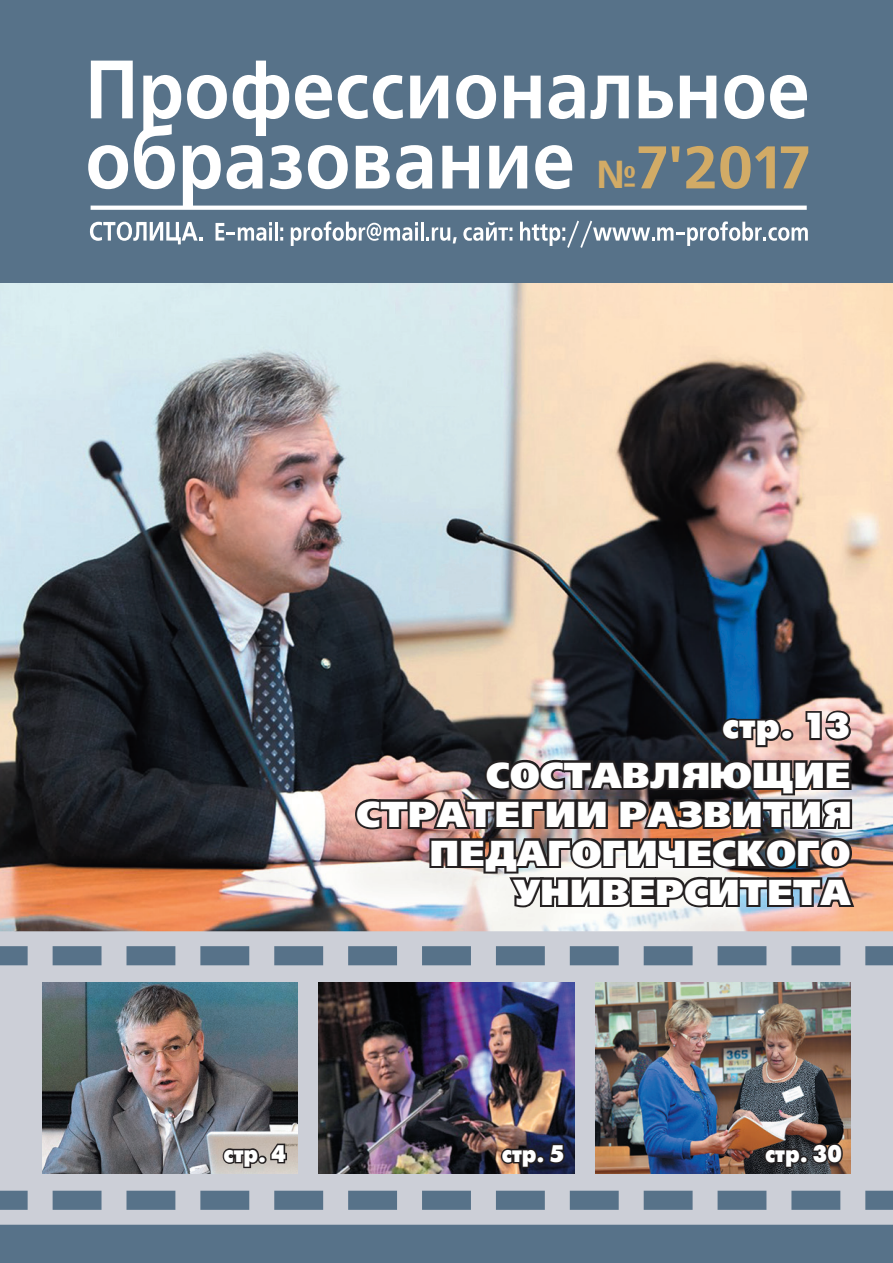
<style>
.page{position:relative;width:893px;height:1263px;background:#577289}
.page>*{position:absolute;margin:0;border:0;box-sizing:border-box;transform-origin:0 0}
.Zag{font:700 60px "Free Set C";color:#d2ab66}
.Zag-2{font:36px/39px "Free Set Black C";letter-spacing:.01em;color:#fff;text-align:right}
.Zag-3{font:700 36px "Futuris XC";color:#fff}
.Zag-4{font:700 24px "Futuris XC";color:#fff;scale:.9 1}
.s1{font-size:39px}
</style>
<div class="page">
<img style="left:0;top:283px;width:893px;height:648px">
<img style="left:353px;top:757px;width:504px;height:153px">
<svg style="left:719px;top:716px;width:64px;height:33px;background:#4f4e53"></svg>
<div style="left:780px;top:729px;width:13px;height:12px;border:4px solid #231f20;border-radius:50%"></div>
<svg style="left:804px;top:709px;width:49px;height:34px;background:#947c78"></svg>
<svg style="left:0;top:931px;width:893px;height:294px;fill:#cccfd7"></svg>
<img style="left:43px;top:982px;width:255px;height:192px">
<img style="left:595px;top:982px;width:255px;height:191px">
<img style="left:319px;top:982px;width:255px;height:192px">
<svg style="left:221px;top:1147px;width:40px;height:22px"></svg>
<div style="left:258px;top:1155px;width:9px;height:9px;border:3px solid #231f20;border-radius:50%"></div>
<svg style="left:269px;top:1139px;width:19px;height:26px"></svg>
<svg style="left:499px;top:1147px;width:40px;height:22px"></svg>
<div style="left:536px;top:1155px;width:9px;height:9px;border:3px solid #231f20;border-radius:50%"></div>
<svg style="left:547px;top:1142px;width:19px;height:23px"></svg>
<svg style="left:763px;top:1147px;width:39px;height:22px"></svg>
<div style="left:800px;top:1155px;width:8px;height:9px;border:3px solid #231f20;border-radius:50%"></div>
<svg style="left:810px;top:1142px;width:34px;height:23px"></svg>
<svg style="left:91px;top:61px;width:716px;height:63px"></svg>
<svg style="left:88px;top:124px;width:719px;height:86px"></svg>
<svg style="left:90px;top:222px;width:112px;height:22px"></svg>
<svg style="left:216px;top:222px;width:56px;height:19px"></svg>
<hr style="left:269px;top:227px;width:3px;height:14px;background:#fff">
<hr style="left:275px;top:222px;width:3px;height:19px;background:#fff">
<svg style="left:280px;top:237px;width:3px;height:4px"></svg>
<svg style="left:280px;top:227px;width:3px;height:4px"></svg>
<svg style="left:291px;top:221px;width:127px;height:25px"></svg>
<hr style="left:415px;top:227px;width:3px;height:14px;background:#fff">
<hr style="left:421px;top:222px;width:3px;height:19px;background:#fff">
<svg style="left:426px;top:227px;width:31px;height:16px"></svg>
<svg style="left:463px;top:222px;width:49px;height:19px"></svg>
<svg style="left:520px;top:221px;width:288px;height:27px"></svg>
<p class="Zag" style="left:596px;top:134px;width:215px"><span class="s1">№</span>7'2017</p>
<p class="Zag-3" style="left:722px;top:706px;width:130px">стр. 13</p>
<p class="Zag-2" style="left:357px;top:756px;width:495px">СОСТАВЛЯЮЩИЕ<br>СТРАТЕГИИ РАЗВИТИЯ<br>ПЕДАГОГИЧЕСКОГО<br>УНИВЕРСИТЕТА</p>
<p class="Zag-4" style="left:224px;top:1140px;width:71px">стр. 4</p>
<p class="Zag-4" style="left:502px;top:1140px;width:71px">стр. 5</p>
<p class="Zag-4" style="left:765px;top:1140px;width:87px">стр. 30</p>
</div>
